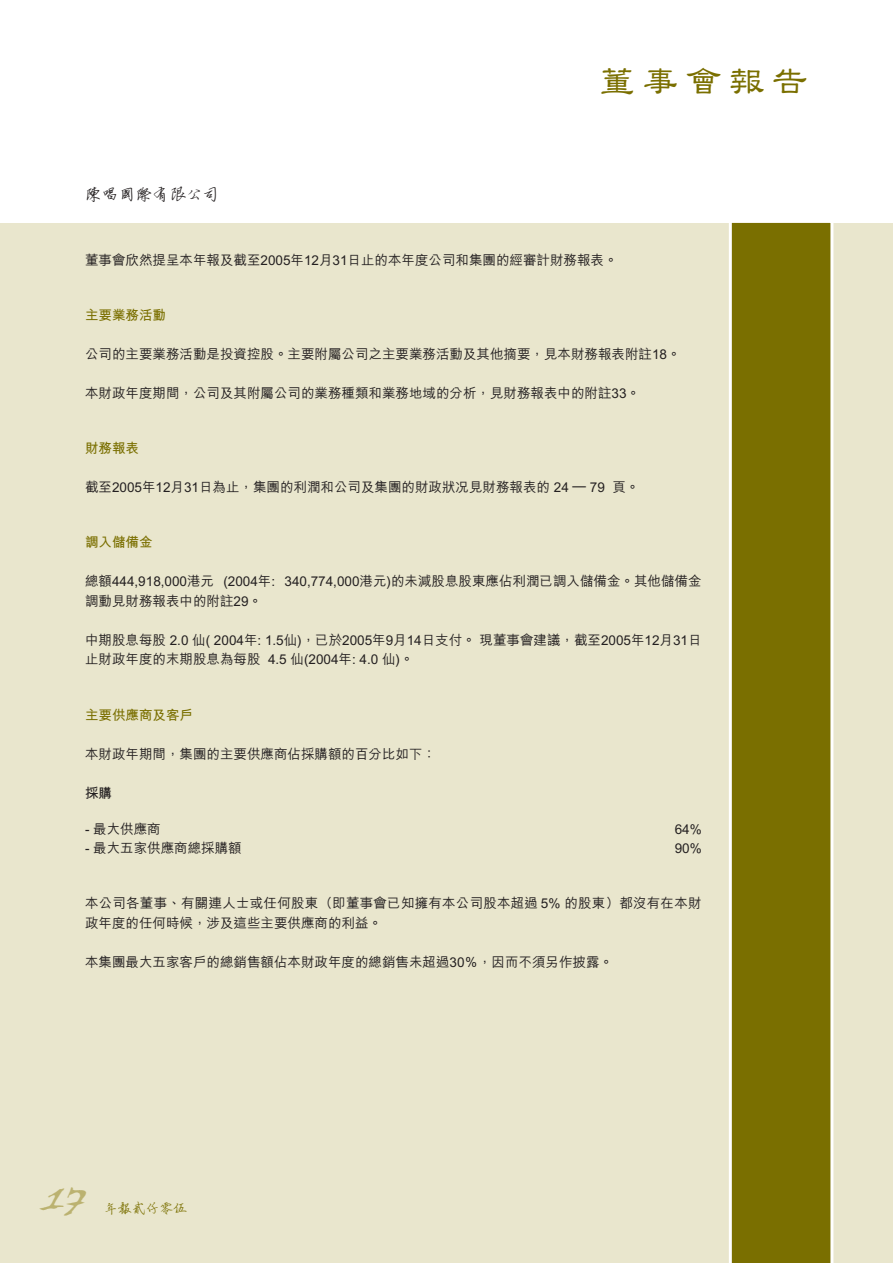
<style>
.page{position:relative;width:893px;height:1263px;background:#fff}
.page>*{position:absolute;margin:0;border:0;box-sizing:border-box;transform-origin:0 0}
.t1{font:45px "Banshee";color:#bbb270}
.t2{font:36px "DF Li Shu Md HK BF";letter-spacing:.2em;color:#7a6f00}
.t3{font:16.5px "FZYBXSFW GB1 0";letter-spacing:.025em;color:#231f20}
.t4{font:13.5px/19.5px "M Hei Medium HKSCS";color:#231f20}
.t5{font:13.5px "M Hei Bold HKSCS";color:#7a6f00}
.t6{font:13.5px "FZYBXSFW GB1 0";letter-spacing:.025em;color:#7a6f00}
.t7{font:13.5px "M Hei Bold HKSCS";color:#231f20}
</style>
<div class="page">
<div style="left:0;top:223px;width:893px;height:1040px;background:#e9e6cd"></div>
<div style="left:729px;top:222px;width:104px;height:1041px;background:#7a6f00"></div>
<p class="t3" style="left:85px;top:186px;width:136px">陈唱国际有限公司</p>
<h2 class="t2" style="left:599px;top:63px;width:210px">董事會報告</h2>
<p class="t4" style="left:85px;top:249px;width:534px">董事會欣然提呈本年報及截至2005年12月31日止的本年度公司和集團的經審計財務報表。</p>
<p class="t5" style="left:85px;top:305px;width:82px">主要業務活動</p>
<p class="t4" style="left:85px;top:343px;width:597px">公司的主要業務活動是投資控股。主要附屬公司之主要業務活動及其他摘要，見本財務報表附註18。</p>
<p class="t4" style="left:85px;top:382px;width:557px">本財政年度期間，公司及其附屬公司的業務種類和業務地域的分析，見財務報表中的附註33。</p>
<p class="t5" style="left:85px;top:438px;width:55px">財務報表</p>
<p class="t4" style="left:85px;top:476px;width:556px">截至2005年12月31日為止，集團的利潤和公司及集團的財政狀况見財務報表的 24 – 79 頁。</p>
<p class="t5" style="left:85px;top:533px;width:69px">調入儲備金</p>
<p class="t4" style="left:85px;top:571px;width:618px">總額444,918,000港元 (2004年: 340,774,000港元)的未減股息股東應佔利潤已調入儲備金。其他儲備金調動見財務報表中的附註29。</p>
<p class="t4" style="left:85px;top:629px;width:618px">中期股息每股 2.0 仙( 2004年: 1.5仙)，已於2005年9月14日支付。 現董事會建議，截至2005年12月31日止財政年度的末期股息為每股 4.5 仙(2004年: 4.0 仙)。</p>
<p class="t5" style="left:85px;top:705px;width:109px">主要供應商及客戶</p>
<p class="t4" style="left:85px;top:743px;width:352px">本財政年期間，集團的主要供應商佔採購額的百分比如下：</p>
<p class="t7" style="left:85px;top:783px;width:28px">採購</p>
<p class="t4" style="left:85px;top:819px;width:77px">- 最大供應商</p>
<p class="t4" style="left:675px;top:819px;width:29px">64%</p>
<p class="t4" style="left:85px;top:837px;width:158px">- 最大五家供應商總採購額</p>
<p class="t4" style="left:675px;top:837px;width:29px">90%</p>
<p class="t4" style="left:85px;top:892px;width:618px">本公司各董事、有關連人士或任何股東（即董事會已知擁有本公司股本超過 5% 的股東）都沒有在本財政年度的任何時候，涉及這些主要供應商的利益。</p>
<p class="t4" style="left:85px;top:951px;width:530px">本集團最大五家客戶的總銷售額佔本財政年度的總銷售未超過30％，因而不須另作披露。</p>
<h1 class="t1" style="left:43px;top:1167px;width:47px">17</h1>
<p class="t6" style="left:104px;top:1201px;width:84px">年报贰仟零伍</p>
</div>
